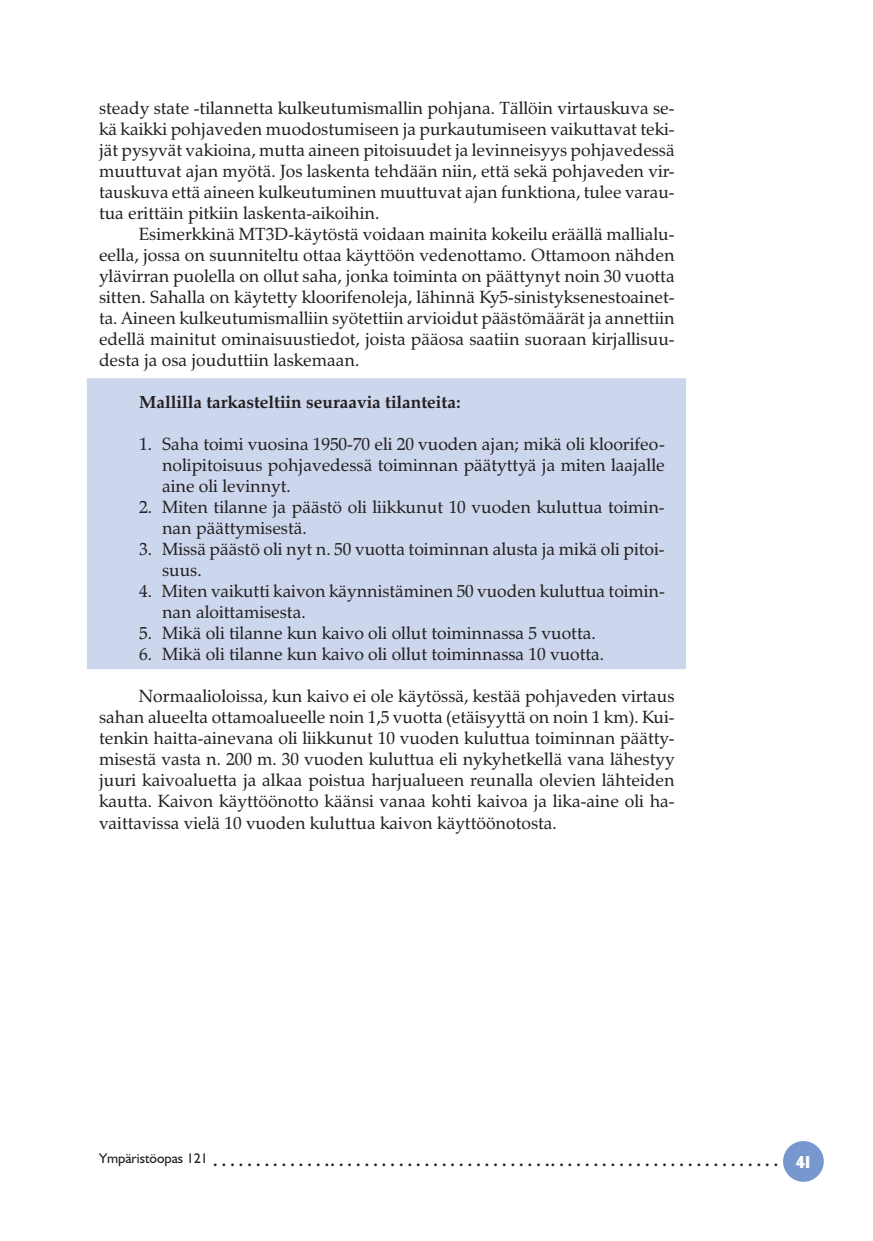
<style>
.page{position:relative;width:873px;height:1241px;background:#fff}
.page>*{position:absolute;margin:0;border:0;box-sizing:border-box;transform-origin:0 0}
.t1{font:22.75px "Humanist 521 BT";color:#231f20}
.t2{font:17.5px/21px "Zapf Calligraphic 801 BT";color:#231f20;text-align:justify}
.t3{font:700 17.5px "Zapf Calligraphic 801 BT";color:#231f20}
.s1{font-size:14px}
.s2{font-family:"Humanist 521 BT Xtra";font-weight:700;font-stretch:condensed;font-size:17.5px;color:#fff}
</style>
<div class="page">
<div style="left:784px;top:1141px;width:39px;height:39px;background:#7698ce;border-radius:50%"></div>
<div style="left:783px;top:1140px;width:40px;height:41px;border:2px solid #7698ce;border-radius:50%"></div>
<div style="left:88px;top:379px;width:597px;height:289px;background:#ccd6ec"></div>
<div style="left:87px;top:378px;width:599px;height:291px;border:2px solid #ccd6ec"></div>
<p class="t2" style="left:99px;top:100px;width:577px">steady state -tilannetta kulkeutumismallin pohjana. Tällöin virtauskuva se&shy;kä kaikki pohjaveden muodostumiseen ja purkautumiseen vaikuttavat teki&shy;jät pysyvät vakioina, mutta aineen pitoisuudet ja levinneisyys pohjavedessä muuttuvat ajan myötä. Jos laskenta tehdään niin, että sekä pohjaveden vir&shy;tauskuva että aineen kulkeutuminen muuttuvat ajan funktiona, tulee varau&shy;tua erittäin pitkiin laskenta-aikoihin.</p>
<p class="t2" style="left:99px;top:226px;width:577px;text-indent:40px">Esimerkkinä MT3D-käytöstä voidaan mainita kokeilu eräällä mallialu&shy;eella, jossa on suunniteltu ottaa käyttöön vedenottamo. Ottamoon nähden ylävirran puolella on ollut saha, jonka toiminta on päättynyt noin 30 vuotta sitten. Sahalla on käytetty kloorifenoleja, lähinnä Ky5-sinistyksenestoainet&shy;ta. Aineen kulkeutumismalliin syötettiin arvioidut päästömäärät ja annettiin edellä mainitut ominaisuustiedot, joista pääosa saatiin suoraan kirjallisuu&shy;desta ja osa jouduttiin laskemaan.</p>
<p class="t3" style="left:139px;top:396px;width:323px">Mallilla tarkasteltiin seuraavia tilanteita:</p>
<p class="t2" style="left:162px;top:436px;width:504px;text-indent:-23px">1. Saha toimi vuosina 1950-70 eli 20 vuoden ajan; mikä oli kloorifeo&shy;nolipitoisuus pohjavedessä toiminnan päätyttyä ja miten laajalle aine oli levinnyt.</p>
<p class="t2" style="left:162px;top:499px;width:504px;text-indent:-23px">2. Miten tilanne ja päästö oli liikkunut 10 vuoden kuluttua toimin&shy;nan päättymisestä.</p>
<p class="t2" style="left:162px;top:541px;width:504px;text-indent:-23px">3. Missä päästö oli nyt n. 50 vuotta toiminnan alusta ja mikä oli pitoi&shy;suus.</p>
<p class="t2" style="left:162px;top:583px;width:504px;text-indent:-23px">4. Miten vaikutti kaivon käynnistäminen 50 vuoden kuluttua toimin&shy;nan aloittamisesta.</p>
<p class="t2" style="left:139px;top:625px;width:458px">5. Mikä oli tilanne kun kaivo oli ollut toiminnassa 5 vuotta.</p>
<p class="t2" style="left:139px;top:646px;width:466px">6. Mikä oli tilanne kun kaivo oli ollut toiminnassa 10 vuotta.</p>
<p class="t2" style="left:99px;top:688px;width:577px;text-indent:40px">Normaalioloissa, kun kaivo ei ole käytössä, kestää pohjaveden virtaus sahan alueelta ottamoalueelle noin 1,5 vuotta (etäisyyttä on noin 1 km). Kui&shy;tenkin haitta-ainevana oli liikkunut 10 vuoden kuluttua toiminnan päätty&shy;misestä vasta n. 200 m. 30 vuoden kuluttua eli nykyhetkellä vana lähestyy juuri kaivoaluetta ja alkaa poistua harjualueen reunalla olevien lähteiden kautta. Kaivon käyttöönotto käänsi vanaa kohti kaivoa ja lika-aine oli ha&shy;vaittavissa vielä 10 vuoden kuluttua kaivon käyttöönotosta.</p>
<h1 class="t1" style="left:99px;top:1149px;width:712px"><span class="s1">Ympäristöopas 121</span> . . . . . . . . . . . . . .. . . . . . . . . . . . . . . . . . . . . . . . . .. . . . . . . . . . . . . . . . . . . . . . . . . . . <span class="s2">41</span></h1>
</div>
